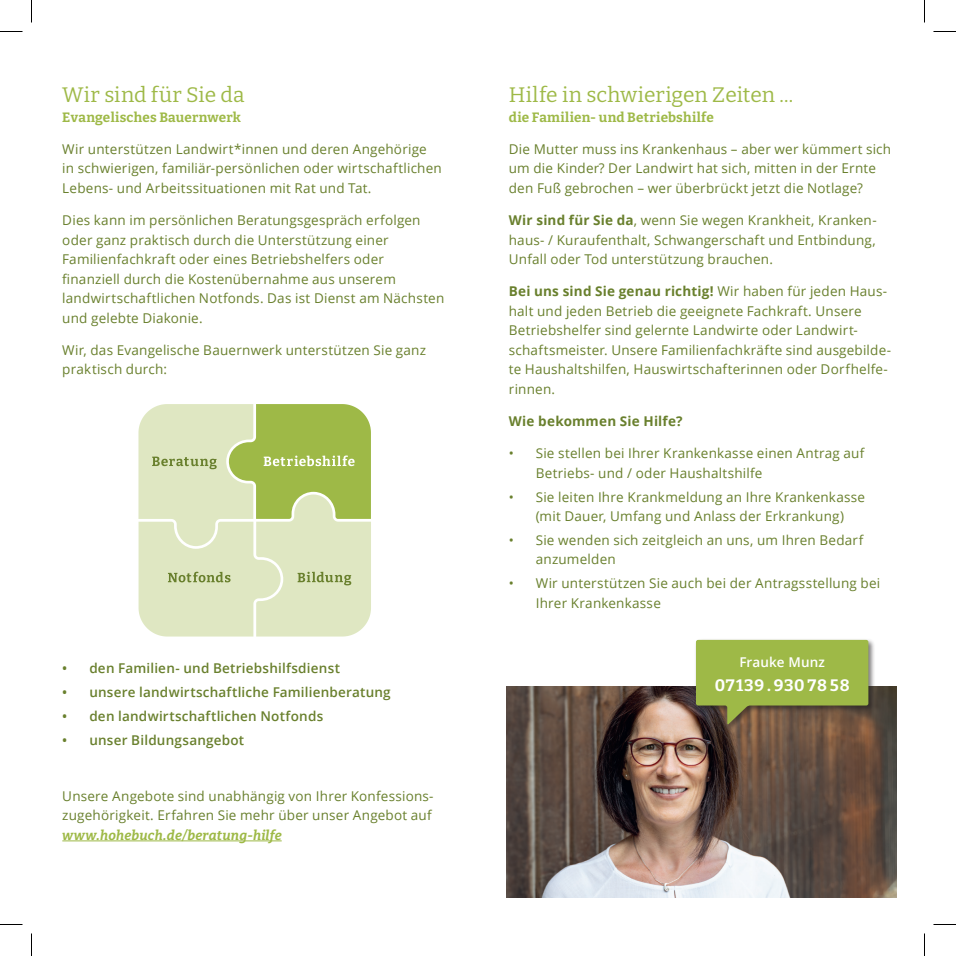
<style>
.page{position:relative;width:956px;height:956px;background:#fff}
.page>*{position:absolute;margin:0;border:0;box-sizing:border-box;transform-origin:0 0}
.t1{font:21px "Bitter";color:#9eb947}
.t2{font:700 16.5px "Bitter";letter-spacing:.045em;color:#fff}
.t3{font:13.5px/19.5px "Open Sans";letter-spacing:.015em;color:#69802d}
.t4{font:600 13.5px "Open Sans";letter-spacing:.015em;color:#69802d}
.t5{font:700 13.5px "Bitter";letter-spacing:.015em;color:#9eb947}
.t6{font:700 13.5px "Open Sans";letter-spacing:.015em;color:#69802d}
.t7{font:600 13.5px "Open Sans";letter-spacing:.015em;color:#fff}
.s1{font-family:"Bitter";font-weight:700;font-style:italic;color:#9eb947}
.s2{font-weight:700}
</style>
<div class="page">
<hr style="left:62px;top:840px;width:220px;height:1px;background:#9eb947">
<img style="left:506px;top:686px;width:390px;height:211px">
<div style="left:694px;top:638px;width:182px;height:94px;background:#231f20;opacity:.59"></div>
<svg style="left:696px;top:640px;width:172px;height:85px;background:#91a145"></svg>
<svg style="left:138px;top:404px;width:233px;height:232px;background:#d0dca6"></svg>
<svg style="left:0;top:31px;width:22px;height:1px"></svg>
<svg style="left:933px;top:31px;width:23px;height:1px"></svg>
<svg style="left:0;top:924px;width:22px;height:1px"></svg>
<svg style="left:933px;top:924px;width:23px;height:1px"></svg>
<svg style="left:31px;top:0;width:1px;height:23px"></svg>
<svg style="left:31px;top:933px;width:1px;height:23px"></svg>
<svg style="left:924px;top:0;width:1px;height:23px"></svg>
<svg style="left:924px;top:933px;width:1px;height:23px"></svg>
<p class="t1" style="left:62px;top:82px;width:184px">Wir sind für Sie da</p>
<p class="t5" style="left:62px;top:108px;width:180px">Evangelisches Bauernwerk</p>
<p class="t3" style="left:62px;top:139px;width:381px">Wir unterstützen Landwirt*innen und deren Angehörige in schwierigen, familiär-persönlichen oder wirtschaftlichen<br>Lebens- und Arbeitssituationen mit Rat und Tat.</p>
<p class="t3" style="left:62px;top:210px;width:384px">Dies kann im persönlichen Beratungsgespräch erfolgen oder ganz praktisch durch die Unterstützung einer Familienfachkraft oder eines Betriebshelfers oder finanziell durch die Kostenübernahme aus unserem landwirtschaftlichen Notfonds. Das ist Dienst am Nächsten und gelebte Diakonie.</p>
<p class="t3" style="left:62px;top:340px;width:365px">Wir, das Evangelische Bauernwerk unterstützen Sie ganz praktisch durch:</p>
<p class="t4" style="left:62px;top:659px;width:279px">• den Familien- und Betriebshilfsdienst</p>
<p class="t4" style="left:62px;top:683px;width:330px">• unsere landwirtschaftliche Familienberatung</p>
<p class="t4" style="left:62px;top:707px;width:262px">• den landwirtschaftlichen Notfonds</p>
<p class="t4" style="left:62px;top:730px;width:183px">• unser Bildungsangebot</p>
<p class="t3" style="left:62px;top:785px;width:373px">Unsere Angebote sind unabhängig von Ihrer Konfessions&shy;zugehörigkeit. Erfahren Sie mehr über unser Angebot auf <span class="s1">www.hohebuch.de/beratung-hilfe</span></p>
<p class="t1" style="left:509px;top:82px;width:286px">Hilfe in schwierigen Zeiten ...</p>
<p class="t5" style="left:509px;top:108px;width:206px">die Familien- und Betriebshilfe</p>
<p class="t3" style="left:509px;top:139px;width:384px">Die Mutter muss ins Krankenhaus – aber wer kümmert sich um die Kinder? Der Landwirt hat sich, mitten in der Ernte den Fuß gebrochen – wer überbrückt jetzt die Notlage?</p>
<p class="t3" style="left:509px;top:210px;width:369px;text-align:justify"><span class="s2">Wir sind für Sie da</span>, wenn Sie wegen Krankheit, Kranken&shy;haus- / Kuraufenthalt, Schwangerschaft und Entbindung, Unfall oder Tod unterstützung brauchen.</p>
<p class="t3" style="left:509px;top:281px;width:384px"><span class="s2">Bei uns sind Sie genau richtig!</span> Wir haben für jeden Haus&shy;halt und jeden Betrieb die geeignete Fachkraft. Unsere Betriebshelfer sind gelernte Landwirte oder Landwirt&shy;schaftsmeister. Unsere Familienfachkräfte sind ausgebilde&shy;te Haushaltshilfen, Hauswirtschafterinnen oder Dorfhelfe&shy;rinnen.</p>
<p class="t6" style="left:509px;top:412px;width:175px">Wie bekommen Sie Hilfe?</p>
<p class="t3" style="left:536px;top:443px;width:330px;text-indent:-27px">• Sie stellen bei Ihrer Krankenkasse einen Antrag auf<br>Betriebs- und / oder Haushaltshilfe</p>
<p class="t3" style="left:509px;top:487px;width:358px;text-align:center">• Sie leiten Ihre Krankmeldung an Ihre Krankenkasse (mit Dauer, Umfang und Anlass der Erkrankung)</p>
<p class="t3" style="left:536px;top:530px;width:329px;text-indent:-27px">• Sie wenden sich zeitgleich an uns, um Ihren Bedarf anzumelden</p>
<p class="t3" style="left:536px;top:573px;width:346px;text-indent:-27px">• Wir unterstützen Sie auch bei der Antragsstellung bei<br>Ihrer Krankenkasse</p>
<p class="t7" style="left:739px;top:653px;width:87px">Frauke Munz</p>
<p class="t2" style="left:715px;top:675px;width:136px">07139 . 930 78 58</p>
</div>
